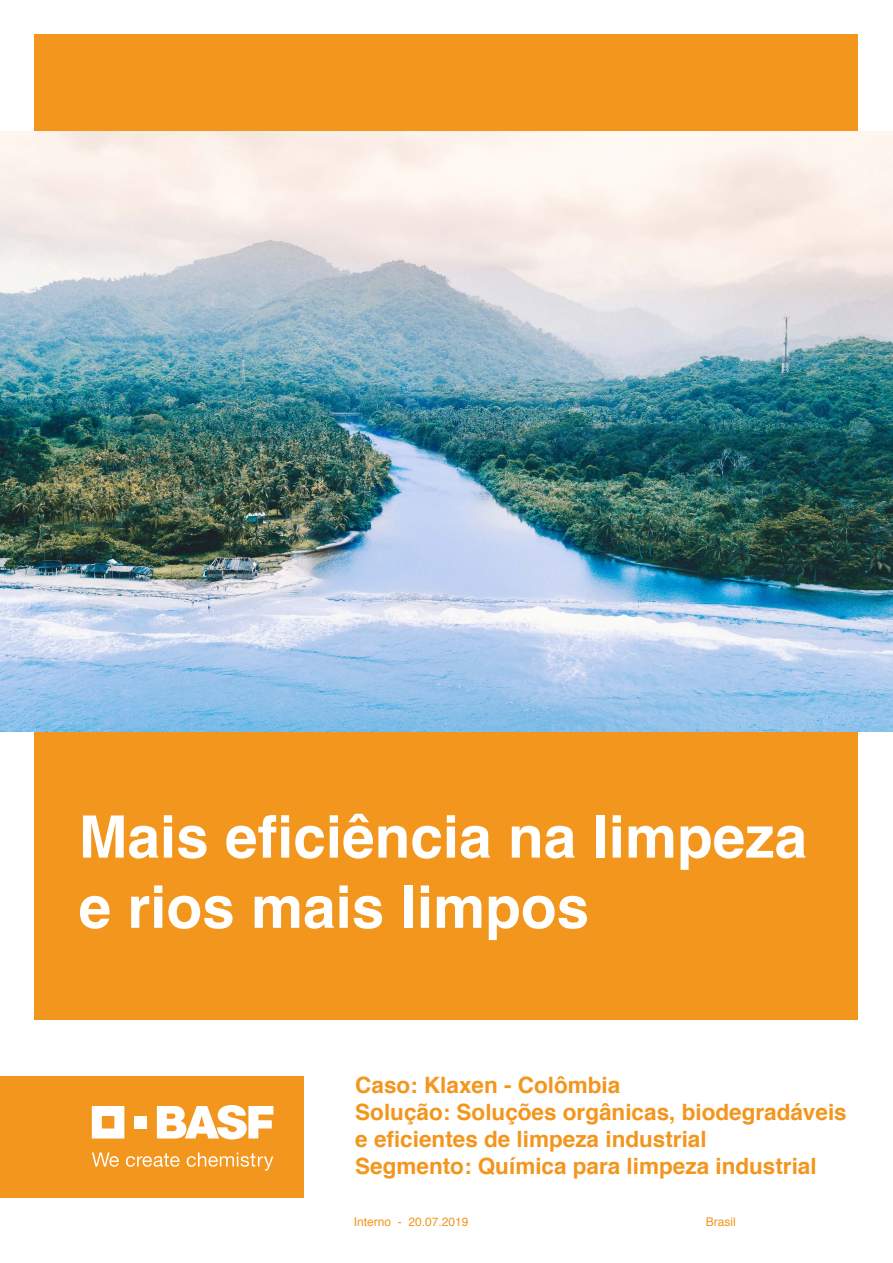
<style>
.page{position:relative;width:893px;height:1263px;background:#fff}
.page>*{position:absolute;margin:0;border:0;box-sizing:border-box;transform-origin:0 0}
.TITULO_CAPA{font:700 58.5px/70.2px "Helvetica";color:#fff}
.Subtitulo_CAPA{font:700 22.5px/27px "Helvetica";color:#f3961e}
.t1{font:12px "Helvetica";color:#f3961e}
</style>
<div class="page">
<div style="left:0;top:1076px;width:304px;height:122px;background:#f3961e"></div>
<div style="left:35px;top:35px;width:823px;height:985px;background:#f3961e"></div>
<svg style="left:92px;top:1106px;width:32px;height:32px"></svg>
<div style="left:134px;top:1116px;width:13px;height:12px;background:#fff"></div>
<svg style="left:157px;top:1105px;width:116px;height:34px"></svg>
<svg style="left:92px;top:1152px;width:27px;height:15px"></svg>
<svg style="left:126px;top:1153px;width:54px;height:14px"></svg>
<svg style="left:187px;top:1152px;width:86px;height:18px"></svg>
<img style="left:0;top:132px;width:893px;height:599px">
<p class="TITULO_CAPA" style="left:79px;top:803px;width:730px">Mais eficiência na limpeza e rios mais limpos</p>
<p class="Subtitulo_CAPA" style="left:355px;top:1072px;width:267px">Caso: Klaxen - Colômbia</p>
<p class="Subtitulo_CAPA" style="left:355px;top:1099px;width:493px">Solução: Soluções orgânicas, biodegradáveis e eficientes de limpeza industrial</p>
<p class="Subtitulo_CAPA" style="left:355px;top:1153px;width:463px">Segmento: Química para limpeza industrial</p>
<p class="t1" style="left:354px;top:1212px;width:116px">Interno - 20.07.2019</p>
<p class="t1" style="left:706px;top:1212px;width:31px">Brasil</p>
</div>
